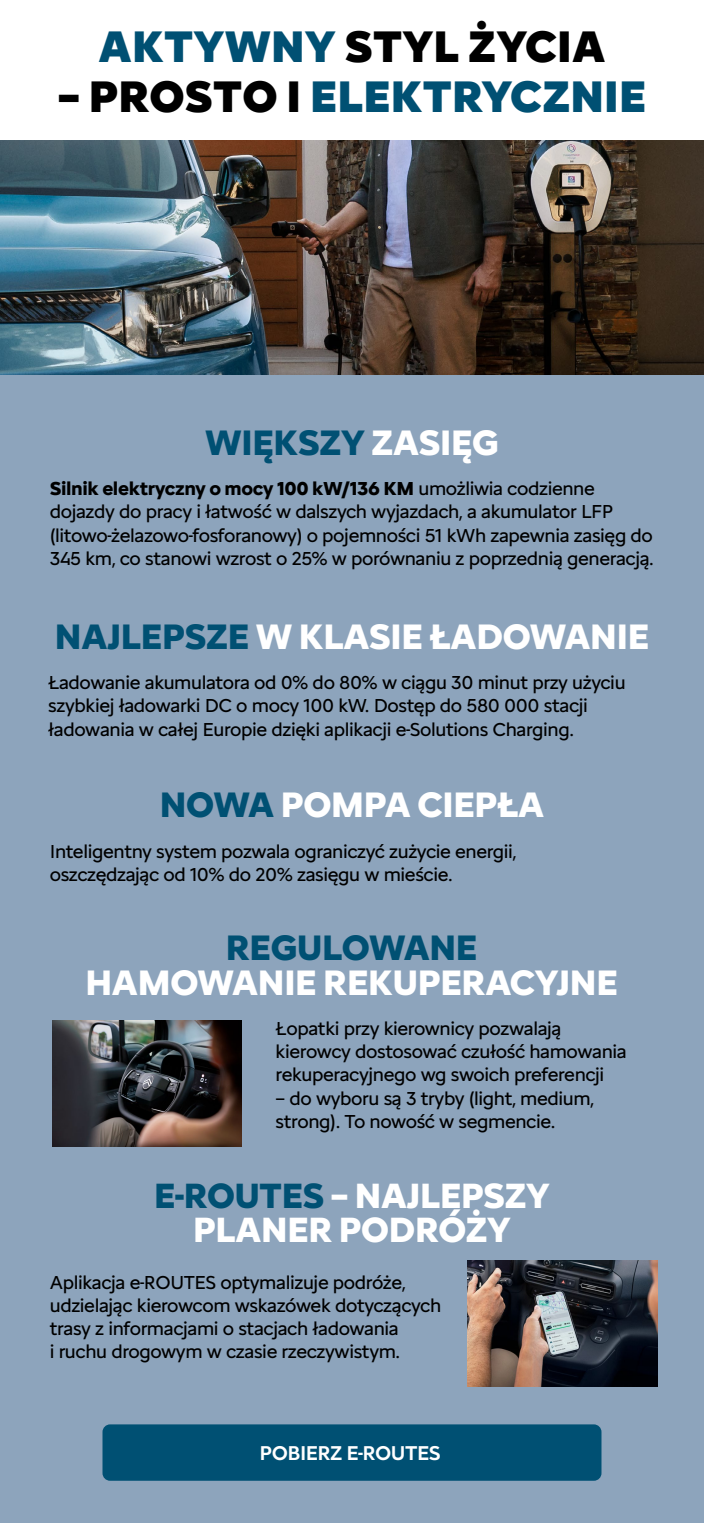
<style>
.page{position:relative;width:704px;height:1523px;background:#fff}
.page>*{position:absolute;margin:0;border:0;box-sizing:border-box;transform-origin:0 0}
.t1{font:900 45.62px "Citroen Type Latin";letter-spacing:-.01em;color:#005073}
.t2{font:900 45.62px "Citroen Type Latin";letter-spacing:-.01em;color:#000}
.t3{font:700 36.56px "Citroen Type Latin";letter-spacing:-.025em;color:#fff}
.t4{font:700 36.56px "Citroen Type Latin";letter-spacing:-.025em;color:#005073}
.t5{font:700 36.25px/34.4px "Citroen Type Latin";letter-spacing:-.025em;color:#fff;text-align:center}
.t6{font:500 20.62px "Citroen Type Latin";letter-spacing:-.025em;color:#fff}
.t7{font:19.38px/23.2px "Citroen Type Latin";letter-spacing:-.02em;color:#000}
.s1{color:#005073}
.s2{color:#000}
.s3{color:#fff}
.s4{font-weight:700}
</style>
<div class="page">
<div style="left:0;top:140px;width:703px;height:1382px;background:#8da4bc"></div>
<img style="left:52px;top:1020px;width:189px;height:126px">
<img style="left:467px;top:1261px;width:189px;height:125px">
<img style="left:0;top:141px;width:703px;height:234px">
<div style="left:102px;top:1424px;width:499px;height:56px;background:#005073;border-radius:8px"></div>
<h1 class="t2" style="left:98px;top:12px;width:508px"><span class="s1">AKTYWNY</span> STYL ŻYCIA</h1>
<h1 class="t1" style="left:57px;top:62px;width:590px"><span class="s2">– PROSTO I</span> ELEKTRYCZNIE</h1>
<h2 class="t4" style="left:205px;top:415px;width:295px">WIĘKSZY <span class="s3">ZASIĘG</span></h2>
<p class="t7" style="left:50px;top:475px;width:605px"><span class="s4">Silnik elektryczny o mocy 100 kW/136 KM</span> umożliwia codzienne dojazdy do pracy i łatwość w dalszych wyjazdach, a akumulator LFP (litowo-żelazowo-fosforanowy) o pojemności 51 kWh zapewnia zasięg do 345 km, co stanowi wzrost o 25% w porównaniu z poprzednią generacją.</p>
<h2 class="t3" style="left:55px;top:609px;width:596px"><span class="s1">NAJLEPSZE</span> W KLASIE ŁADOWANIE</h2>
<p class="t7" style="left:48px;top:669px;width:578px">Ładowanie akumulatora od 0% do 80% w ciągu 30 minut przy użyciu szybkiej ładowarki DC o mocy 100 kW. Dostęp do 580 000 stacji ładowania w całej Europie dzięki aplikacji e-Solutions Charging.</p>
<h2 class="t3" style="left:159px;top:777px;width:386px"><span class="s1">NOWA</span> POMPA CIEPŁA</h2>
<p class="t7" style="left:50px;top:837px;width:468px">Inteligentny system pozwala ograniczyć zużycie energii, oszczędzając od 10% do 20% zasięgu w mieście.</p>
<h2 class="t4" style="left:225px;top:920px;width:253px">REGULOWANE</h2>
<h2 class="t3" style="left:85px;top:954px;width:534px">HAMOWANIE REKUPERACYJNE</h2>
<p class="t7" style="left:275px;top:1015px;width:352px">Łopatki przy kierownicy pozwalają kierowcy dostosować czułość hamowania rekuperacyjnego wg swoich preferencji</p>
<p class="t7" style="left:275px;top:1084px;width:320px">– do wyboru są 3 tryby (light, medium, strong). To nowość w segmencie.</p>
<h3 class="t5" style="left:154px;top:1175px;width:397px"><span class="s1">E-ROUTES</span> – NAJLEPSZY<br>PLANER PODRÓŻY</h3>
<p class="t7" style="left:50px;top:1268px;width:393px">Aplikacja e-ROUTES optymalizuje podróże, udzielając kierowcom wskazówek dotyczących trasy z informacjami o stacjach ładowania<br>i ruchu drogowym w czasie rzeczywistym.</p>
<p class="t6" style="left:259px;top:1437px;width:183px">POBIERZ E-ROUTES</p>
</div>
